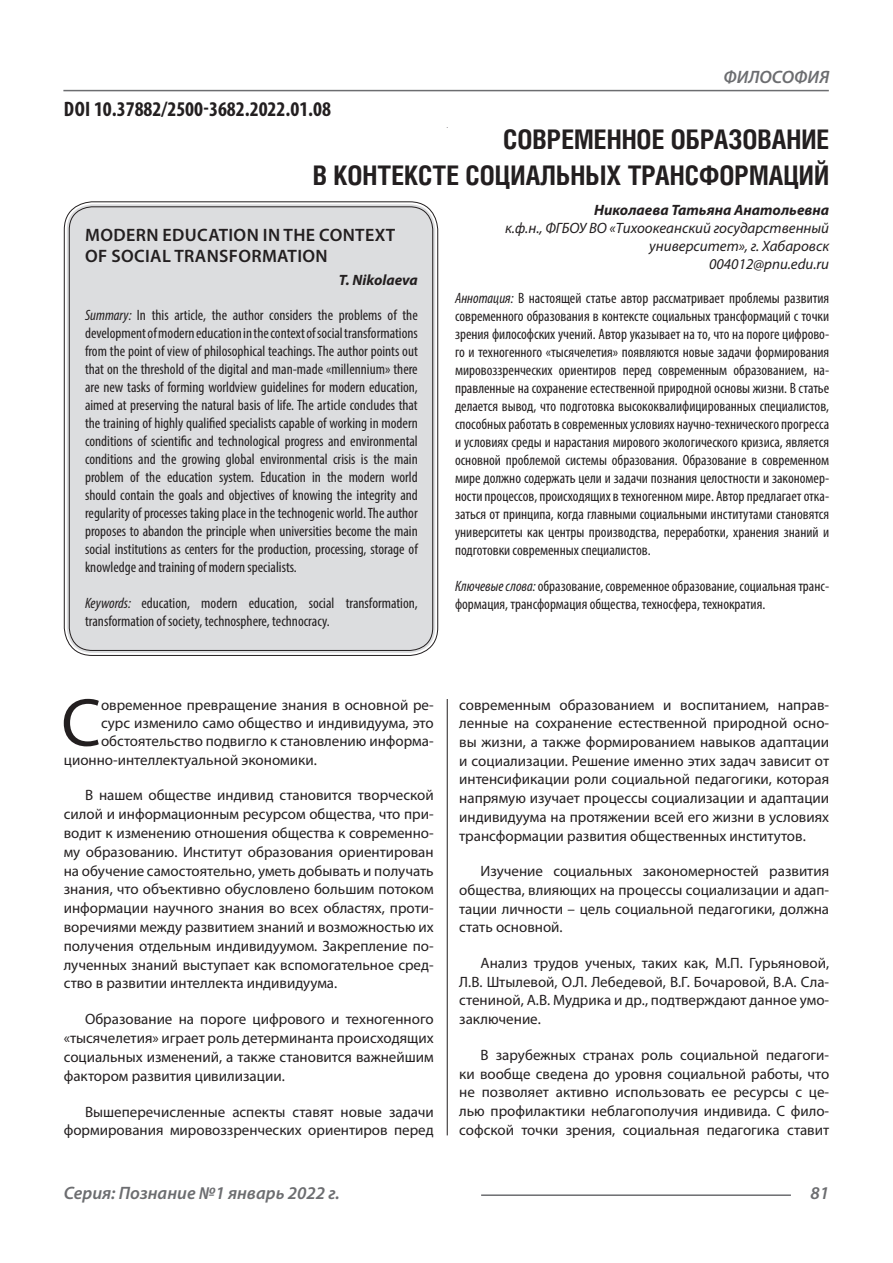
<style>
.page{position:relative;width:893px;height:1263px;background:#fff}
.page>*{position:absolute;margin:0;border:0;box-sizing:border-box;transform-origin:0 0}
.Статья_текст_первый{font:68.4px "Myriad Pro";color:#231f20}
.Статья_название{font:700 27px "Helios Cond C";color:#231f20}
.ДОИ{font:700 condensed 21px "Myriad Pro";color:#231f20}
.Статья_название_англ{font:600 18px/21.6px "Myriad Pro";letter-spacing:.02em;color:#231f20}
.t1{font:italic 600 18px "Myriad Pro";color:#6c6d70}
.Статья_текст{font:15px/18.8px "Myriad Pro";color:#231f20;text-align:justify}
.Статья_аннотация_тек{font:condensed 15px/18px "Myriad Pro";color:#231f20;text-align:justify}
.Статья_аннотация_анг{font:condensed 15px/18px "Myriad Pro";color:#231f20;text-align:justify}
.Статья_текст_первый-2{font:15px "Myriad Pro";color:#231f20}
.Статья_автор_инфо{font:italic 15px/18px "Myriad Pro";color:#231f20;text-align:right}
.Статья_автор_фио_рус{font:italic 700 15px "Myriad Pro";color:#231f20}
.Статья_автор_англ{font:italic 700 15px "Myriad Pro";color:#231f20}
.s1{font-style:italic}
</style>
<div class="page">
<hr style="left:447px;top:128px;width:1px;height:1007px;background:#231f20">
<hr style="left:63px;top:90px;width:766px;height:1px;background:#6c6d70">
<hr style="left:481px;top:1194px;width:310px;height:2px;background:#6c6d70">
<div style="left:441px;top:128px;width:10px;height:570px;background:#fff"></div>
<div style="left:67px;top:204px;width:368px;height:449px;background:#dcdddf;border-radius:26px"></div>
<p class="ДОИ" style="left:64px;top:96px;width:269px">DOI 10.37882/2500-3682.2022.01.08</p>
<p class="t1" style="left:723px;top:66px;width:107px">ФИЛОСОФИЯ</p>
<p class="Статья_название" style="left:503px;top:124px;width:327px">СОВРЕМЕННОЕ ОБРАЗОВАНИЕ</p>
<p class="Статья_название" style="left:313px;top:160px;width:518px">В КОНТЕКСТЕ СОЦИАЛЬНЫХ ТРАНСФОРМАЦИЙ</p>
<p class="Статья_автор_фио_рус" style="left:594px;top:200px;width:237px">Николаева Татьяна Анатольевна</p>
<p class="Статья_автор_инфо" style="left:505px;top:218px;width:326px">к.ф.н., ФГБОУ ВО «Тихоокеанский государственный университет», г. Хабаровск</p>
<p class="Статья_автор_инфо" style="left:709px;top:254px;width:122px">004012@pnu.edu.ru</p>
<p class="Статья_аннотация_тек" style="left:455px;top:288px;width:376px"><span class="s1">Аннотация:</span> В настоящей статье автор рассматривает проблемы развития современного образования в контексте социальных трансформаций с точки зрения философских учений. Автор указывает на то, что на пороге цифрово&shy;го и техногенного «тысячелетия» появляются новые задачи формирования мировоззренческих ориентиров перед современным образованием, на&shy;правленные на сохранение естественной природной основы жизни. В статье делается вывод, что подготовка высококвалифицированных специалистов, способных работать в современных условиях научно-технического прогресса и условиях среды и нарастания мирового экологического кризиса, является основной проблемой системы образования. Образование в современном мире должно содержать цели и задачи познания целостности и закономер&shy;ности процессов, происходящих в техногенном мире. Автор предлагает отка&shy;заться от принципа, когда главными социальными институтами становятся университеты как центры производства, переработки, хранения знаний и подготовки современных специалистов.</p>
<p class="Статья_аннотация_тек" style="left:455px;top:576px;width:376px"><span class="s1">Ключевые слова:</span> образование, современное образование, социальная транс&shy;формация, трансформация общества, техносфера, технократия.</p>
<p class="Статья_название_англ" style="left:85px;top:223px;width:312px">MODERN EDUCATION IN THE CONTEXT<br>OF SOCIAL TRANSFORMATION</p>
<p class="Статья_автор_англ" style="left:339px;top:270px;width:80px">T. Nikolaeva</p>
<p class="Статья_аннотация_анг" style="left:85px;top:305px;width:334px"><span class="s1">Summary:</span> In this article, the author considers the problems of the development of modern education in the context of social transformations from the point of view of philosophical teachings. The author points out that on the threshold of the digital and man-made «millennium» there are new tasks of forming worldview guidelines for modern education, aimed at preserving the natural basis of life. The article concludes that the training of highly qualified specialists capable of working in modern conditions of scientific and technological progress and environmental conditions and the growing global environmental crisis is the main problem of the education system. Education in the modern world should contain the goals and objectives of knowing the integrity and regularity of processes taking place in the technogenic world. The author proposes to abandon the principle when universities become the main social institutions as centers for the production, processing, storage of knowledge and training of modern specialists.</p>
<p class="Статья_аннотация_анг" style="left:85px;top:593px;width:334px"><span class="s1">Keywords:</span> education, modern education, social transformation, transformation of society, technosphere, technocracy.</p>
<p class="Статья_текст_первый" style="left:61px;top:681px;width:41px">С</p>
<p class="Статья_текст_первый-2" style="left:101px;top:695px;width:334px">овременное превращение знания в основной ре-</p>
<p class="Статья_текст_первый-2" style="left:101px;top:713px;width:334px">сурс изменило само общество и индивидуума, это</p>
<p class="Статья_текст_первый-2" style="left:101px;top:731px;width:334px">обстоятельство подвигло к становлению информа-</p>
<p class="Статья_текст_первый-2" style="left:64px;top:750px;width:255px">ционно-интеллектуальной экономики.</p>
<p class="Статья_текст" style="left:64px;top:786px;width:371px;text-indent:21px">В нашем обществе индивид становится творческой силой и информационным ресурсом общества, что при&shy;водит к изменению отношения общества к современно&shy;му образованию. Институт образования ориентирован на обучение самостоятельно, уметь добывать и получать знания, что объективно обусловлено большим потоком информации научного знания во всех областях, проти&shy;воречиями между развитием знаний и возможностью их получения отдельным индивидуумом. Закрепление по&shy;лученных знаний выступает как вспомогательное сред&shy;ство в развитии интеллекта индивидуума.</p>
<p class="Статья_текст" style="left:64px;top:1010px;width:371px;text-indent:21px">Образование на пороге цифрового и техногенного «тысячелетия» играет роль детерминанта происходящих социальных изменений, а также становится важнейшим фактором развития цивилизации.</p>
<p class="Статья_текст" style="left:64px;top:1102px;width:371px;text-align:right">Вышеперечисленные аспекты ставят новые задачи формирования мировоззренческих ориентиров перед</p>
<p class="Статья_текст" style="left:459px;top:695px;width:371px">современным образованием и воспитанием, направ&shy;ленные на сохранение естественной природной осно&shy;вы жизни, а также формированием навыков адаптации и социализации. Решение именно этих задач зависит от интенсификации роли социальной педагогики, которая напрямую изучает процессы социализации и адаптации индивидуума на протяжении всей его жизни в условиях трансформации развития общественных институтов.</p>
<p class="Статья_текст" style="left:459px;top:861px;width:371px;text-indent:21px">Изучение социальных закономерностей развития общества, влияющих на процессы социализации и адап&shy;тации личности – цель социальной педагогики, должна стать основной.</p>
<p class="Статья_текст" style="left:459px;top:953px;width:371px;text-indent:21px">Анализ трудов ученых, таких как, М.П. Гурьяновой, Л.В. Штылевой, О.Л. Лебедевой, В.Г. Бочаровой, В.А. Сла&shy;стениной, А.В. Мудрика и др., подтверждают данное умо&shy;заключение.</p>
<p class="Статья_текст" style="left:459px;top:1045px;width:371px;text-indent:21px">В зарубежных странах роль социальной педагоги&shy;ки вообще сведена до уровня социальной работы, что не позволяет активно использовать ее ресурсы с це&shy;лью профилактики неблагополучия индивида. С фило&shy;софской точки зрения, социальная педагогика ставит</p>
<p class="t1" style="left:64px;top:1182px;width:278px">Серия: Познание №1 январь 2022 г.</p>
<p class="t1" style="left:810px;top:1182px;width:20px">81</p>
</div>
